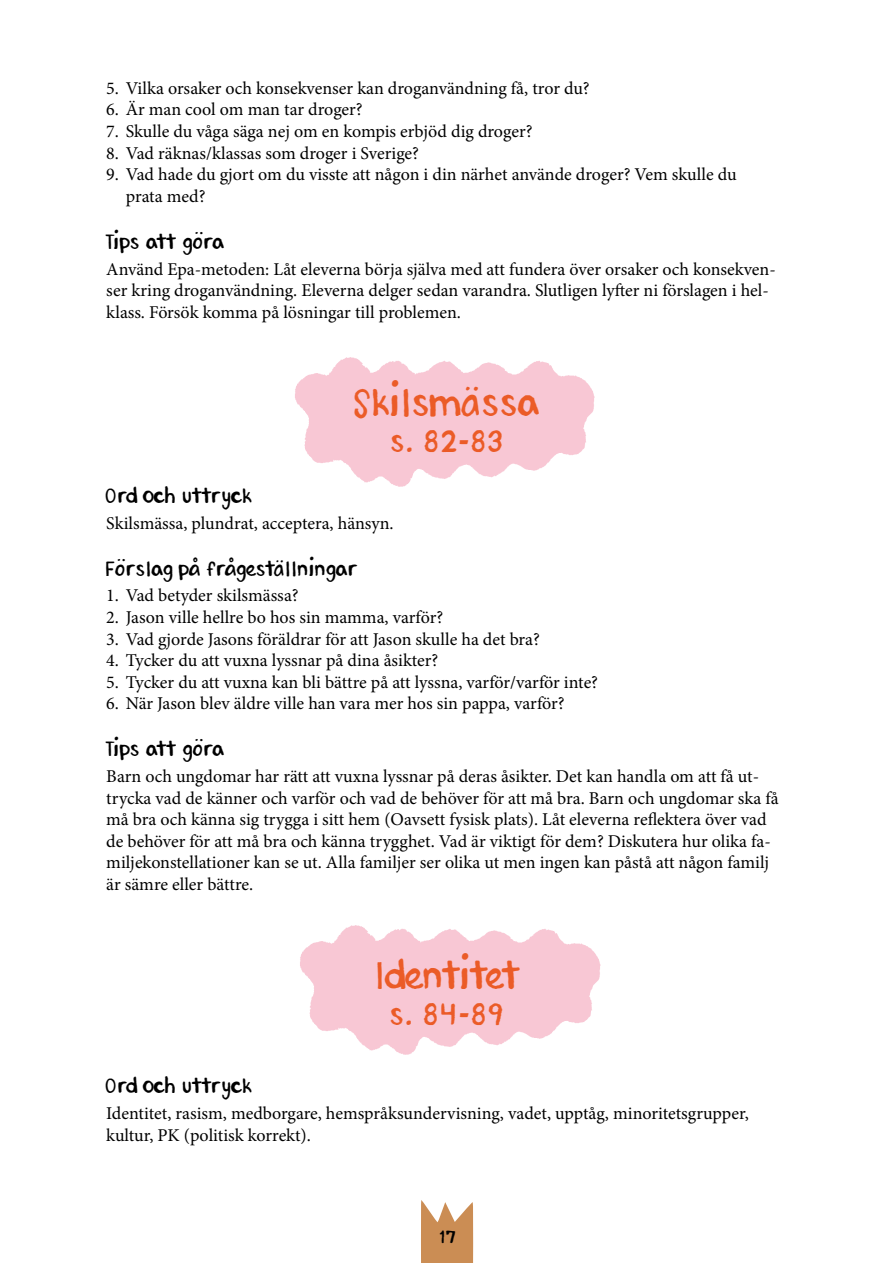
<style>
.page{position:relative;width:893px;height:1263px;background:#fff}
.page>*{position:absolute;margin:0;border:0;box-sizing:border-box;transform-origin:0 0}
.t1{font:39px "andreapippins";letter-spacing:.055em;color:#eb5b27}
.t2{font:31.5px "andreapippins";letter-spacing:.035em;color:#eb5b27}
.t3{font:21px "andreapippins";letter-spacing:.045em;color:#000}
.t4{font:18px/21.6px "Minion Pro";letter-spacing:-.005em;color:#000}
.t5{font:18px "andreapippins";color:#000}
</style>
<div class="page">
<svg style="left:421px;top:1200px;width:53px;height:63px"></svg>
<img style="left:300px;top:925px;width:301px;height:130px">
<img style="left:295px;top:357px;width:300px;height:130px">
<p class="t4" style="left:106px;top:77px;width:485px">5. Vilka orsaker och konsekvenser kan droganvändning få, tror du?</p>
<p class="t4" style="left:106px;top:99px;width:258px">6. Är man cool om man tar droger?</p>
<p class="t4" style="left:106px;top:121px;width:428px">7. Skulle du våga säga nej om en kompis erbjöd dig droger?</p>
<p class="t4" style="left:106px;top:142px;width:314px">8. Vad räknas/klassas som droger i Sverige?</p>
<p class="t4" style="left:126px;top:164px;width:612px;text-indent:-19px">9. Vad hade du gjort om du visste att någon i din närhet använde droger? Vem skulle du prata med?</p>
<p class="t3" style="left:106px;top:229px;width:119px">Tips att göra</p>
<p class="t4" style="left:106px;top:258px;width:671px">Använd Epa-metoden: Låt eleverna börja själva med att fundera över orsaker och konsekven&shy;ser kring droganvändning. Eleverna delger sedan varandra. Slutligen lyfter ni förslagen i hel&shy;klass. Försök komma på lösningar till problemen.</p>
<h1 class="t1" style="left:355px;top:380px;width:185px">Skilsmässa</h1>
<h2 class="t2" style="left:390px;top:423px;width:114px">s. 82-83</h2>
<p class="t3" style="left:106px;top:483px;width:146px">Ord och uttryck</p>
<p class="t4" style="left:106px;top:512px;width:289px">Skilsmässa, plundrat, acceptera, hänsyn.</p>
<p class="t3" style="left:106px;top:556px;width:253px">Förslag på frågeställningar</p>
<p class="t4" style="left:106px;top:585px;width:194px">1. Vad betyder skilsmässa?</p>
<p class="t4" style="left:106px;top:606px;width:338px">2. Jason ville hellre bo hos sin mamma, varför?</p>
<p class="t4" style="left:106px;top:628px;width:435px">3. Vad gjorde Jasons föräldrar för att Jason skulle ha det bra?</p>
<p class="t4" style="left:106px;top:650px;width:333px">4. Tycker du att vuxna lyssnar på dina åsikter?</p>
<p class="t4" style="left:106px;top:671px;width:493px">5. Tycker du att vuxna kan bli bättre på att lyssna, varför/varför inte?</p>
<p class="t4" style="left:106px;top:693px;width:460px">6. När Jason blev äldre ville han vara mer hos sin pappa, varför?</p>
<p class="t3" style="left:106px;top:736px;width:119px">Tips att göra</p>
<p class="t4" style="left:106px;top:766px;width:674px">Barn och ungdomar har rätt att vuxna lyssnar på deras åsikter. Det kan handla om att få ut&shy;trycka vad de känner och varför och vad de behöver för att må bra. Barn och ungdomar ska få må bra och känna sig trygga i sitt hem (Oavsett fysisk plats). Låt eleverna reflektera över vad de behöver för att må bra och känna trygghet. Vad är viktigt för dem? Diskutera hur olika fa&shy;miljekonstellationer kan se ut. Alla familjer ser olika ut men ingen kan påstå att någon familj är sämre eller bättre.</p>
<h1 class="t1" style="left:375px;top:952px;width:145px">Identitet</h1>
<h2 class="t2" style="left:390px;top:995px;width:115px">s. 84-89</h2>
<p class="t3" style="left:106px;top:1073px;width:146px">Ord och uttryck</p>
<p class="t4" style="left:106px;top:1102px;width:644px">Identitet, rasism, medborgare, hemspråksundervisning, vadet, upptåg, minoritetsgrupper, kultur, PK (politisk korrekt).</p>
<p class="t5" style="left:439px;top:1226px;width:16px">17</p>
</div>
